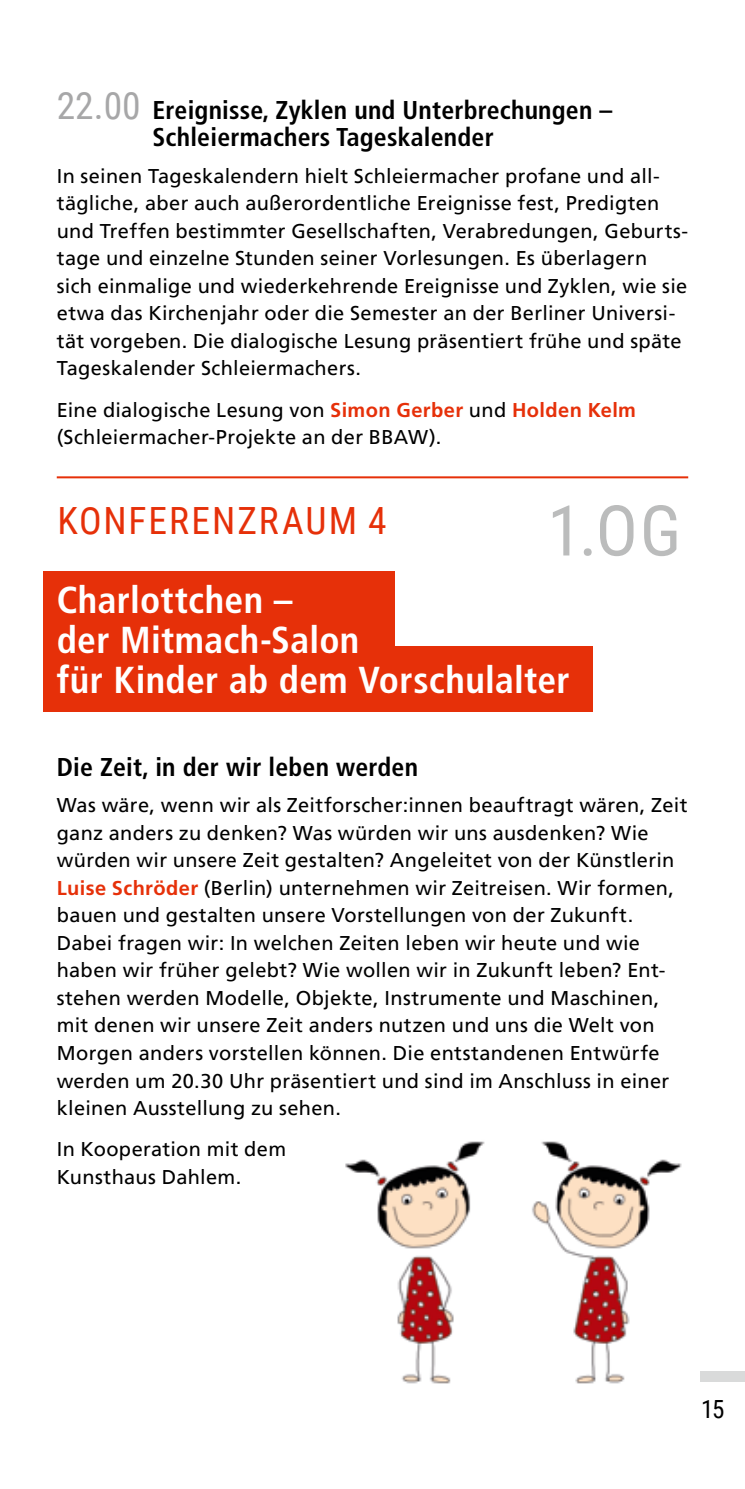
<style>
.page{position:relative;width:745px;height:1489px;background:#fff}
.page>*{position:absolute;margin:0;border:0;box-sizing:border-box;transform-origin:0 0}
.RAUM__ORT{font:70px "Roboto Condensed";color:#bbbcbc}
.HEAD_Thema_Schwarz{font:700 condensed 37.5px/40px "Frutiger";letter-spacing:.01em;color:#fff}
.RAUM__ORT-2{font:37.5px "Roboto Condensed";letter-spacing:.05em;color:#e63009}
.Head_Bold_10_pt{font:700 condensed 25.75px/27.5px "Frutiger";letter-spacing:.01em;color:#000}
.t1{font:25px "Roboto Condensed";color:#000}
.Fließ_Frutiger_Roman{font:20px/27.5px "Frutiger LT";letter-spacing:.015em;color:#000}
.s1{font-family:"Roboto Condensed";font-weight:400;font-stretch:normal;font-size:37.5px;color:#a7a7a8}
.s2{font-family:"Frutiger";font-weight:700;color:#e63009}
</style>
<div class="page">
<div style="left:699px;top:1371px;width:45px;height:10px;background:#d9dada"></div>
<div style="left:43px;top:571px;width:549px;height:140px;background:#e63009"></div>
<hr style="left:57px;top:476px;width:630px;height:2px;background:#e63009">
<img style="left:345px;top:1141px;width:337px;height:243px">
<div style="left:395px;top:563px;width:214px;height:82px;background:#fff"></div>
<p class="Head_Bold_10_pt" style="left:152px;top:96px;width:461px;text-indent:-96px"><span class="s1">22.00</span> Ereignisse, Zyklen und Unterbrechungen –<br>Schleiermachers Tageskalender</p>
<p class="Fließ_Frutiger_Roman" style="left:57px;top:162px;width:632px">In seinen Tageskalendern hielt Schleiermacher profane und all&shy;tägliche, aber auch außerordentliche Ereignisse fest, Predigten und Treffen bestimmter Gesellschaften, Verabredungen, Geburts&shy;tage und einzelne Stunden seiner Vorlesungen. Es überlagern<br>sich einmalige und wiederkehrende Ereignisse und Zyklen, wie sie etwa das Kirchenjahr oder die Semester an der Berliner Universi&shy;tät vorgeben. Die dialogische Lesung präsentiert frühe und späte Tageskalender Schleiermachers.</p>
<p class="Fließ_Frutiger_Roman" style="left:57px;top:396px;width:580px">Eine dialogische Lesung von <span class="s2">Simon Gerber</span> und <span class="s2">Holden Kelm </span>(Schleiermacher-Projekte an der BBAW).</p>
<p class="RAUM__ORT-2" style="left:57px;top:494px;width:330px">KONFERENZRAUM 4</p>
<p class="RAUM__ORT" style="left:547px;top:481px;width:135px">1.OG</p>
<p class="HEAD_Thema_Schwarz" style="left:57px;top:580px;width:514px">Charlottchen –<br>der Mitmach-Salon<br>für Kinder ab dem Vorschulalter</p>
<p class="Head_Bold_10_pt" style="left:57px;top:753px;width:362px">Die Zeit, in der wir leben werden</p>
<p class="Fließ_Frutiger_Roman" style="left:57px;top:791px;width:632px">Was wäre, wenn wir als Zeitforscher:innen beauftragt wären, Zeit ganz anders zu denken? Was würden wir uns ausdenken? Wie würden wir unsere Zeit gestalten? Angeleitet von der Künstlerin <span class="s2">Luise Schröder</span> (Berlin) unternehmen wir Zeitreisen. Wir formen, bauen und gestalten unsere Vorstellungen von der Zukunft.<br>Dabei fragen wir: In welchen Zeiten leben wir heute und wie haben wir früher gelebt? Wie wollen wir in Zukunft leben? Ent&shy;stehen werden Modelle, Objekte, Instrumente und Maschinen, mit denen wir unsere Zeit anders nutzen und uns die Welt von Morgen anders vorstellen können. Die entstandenen Entwürfe werden um 20.30 Uhr präsentiert und sind im Anschluss in einer kleinen Ausstellung zu sehen.</p>
<p class="Fließ_Frutiger_Roman" style="left:57px;top:1135px;width:231px">In Kooperation mit dem<br>Kunsthaus Dahlem.</p>
<p class="t1" style="left:700px;top:1390px;width:25px">15</p>
</div>
